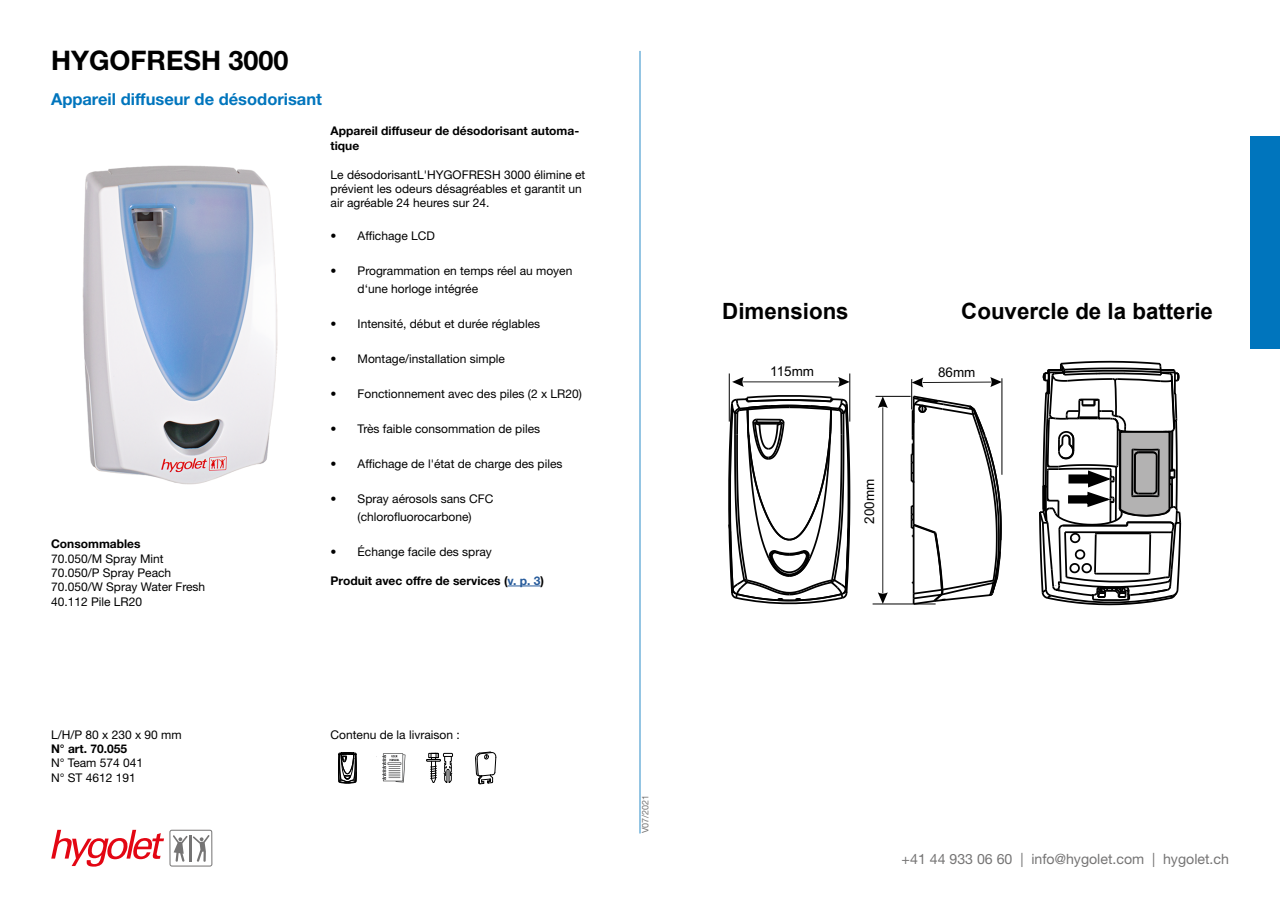
<style>
.page{position:relative;width:1280px;height:910px;background:#fff}
.page>*{position:absolute;margin:0;border:0;box-sizing:border-box;transform-origin:0 0}
.t1{font:700 27px "Helvetica Neue LT Std";color:#000}
.t2{font:700 22.35px "Arial";color:#000}
.t3{font:700 16.5px "Helvetica Neue LT Std";color:#0075bd}
.t4{font:14.1px "Helvetica Neue LT Std";color:#757474}
.t5{font:13.5px "Arial";color:#000}
.t6{font:12.75px "Arial";color:#000}
.t7{font:12px/14.4px "Helvetica Neue LT Std";color:#000}
.t8{font:700 12px/14.4px "Helvetica Neue LT Std";color:#000}
.t9{font:9px "Helvetica Neue LT Std";color:#757474}
.s1{color:#275b9b}
</style>
<div class="page">
<div style="left:1250px;top:136px;width:30px;height:213px;background:#0075bd"></div>
<svg style="left:51px;top:830px;width:161px;height:37px"></svg>
<img style="left:82px;top:165px;width:196px;height:320px">
<hr style="left:508px;top:586px;width:32px;height:1px;background:#275b9b">
<hr style="left:849px;top:373px;width:1px;height:49px;background:#000">
<hr style="left:729px;top:373px;width:1px;height:49px;background:#000">
<svg style="left:728px;top:377px;width:123px;height:228px"></svg>
<svg style="left:878px;top:397px;width:10px;height:206px"></svg>
<svg style="left:912px;top:377px;width:89px;height:10px"></svg>
<hr style="left:875px;top:396px;width:36px;height:1px;background:#000">
<hr style="left:872px;top:603px;width:64px;height:1px;background:#000">
<hr style="left:911px;top:379px;width:1px;height:30px;background:#000">
<hr style="left:1001px;top:378px;width:1px;height:97px;background:#000">
<svg style="left:911px;top:394px;width:91px;height:211px"></svg>
<svg style="left:1039px;top:360px;width:143px;height:246px"></svg>
<svg style="left:426px;top:753px;width:27px;height:30px"></svg>
<svg style="left:382px;top:753px;width:23px;height:29px"></svg>
<svg style="left:475px;top:752px;width:21px;height:32px"></svg>
<svg style="left:338px;top:752px;width:19px;height:31px"></svg>
<h1 class="t1" style="left:51px;top:44px;width:239px">HYGOFRESH 3000</h1>
<h3 class="t3" style="left:51px;top:89px;width:272px">Appareil diffuseur de désodorisant</h3>
<p class="t8" style="left:51px;top:536px;width:91px">Consommables</p>
<p class="t7" style="left:51px;top:551px;width:156px">70.050/M Spray Mint<br>70.050/P Spray Peach<br>70.050/W Spray Water Fresh<br>40.112 Pile LR20</p>
<p class="t8" style="left:331px;top:124px;width:250px">Appareil diffuseur de désodorisant automa&shy;tique</p>
<p class="t7" style="left:331px;top:167px;width:256px">Le désodorisantL'HYGOFRESH 3000 élimine et prévient les odeurs désagréables et garantit un air agréable 24 heures sur 24.</p>
<p class="t7" style="left:331px;top:228px;width:106px">• Affichage LCD</p>
<p class="t7" style="left:358px;top:261px;width:216px;line-height:18px;text-indent:-27px">• Programmation en temps réel au moyen d‘une horloge intégrée</p>
<p class="t7" style="left:331px;top:316px;width:211px">• Intensité, début et durée réglables</p>
<p class="t7" style="left:331px;top:351px;width:176px">• Montage/installation simple</p>
<p class="t7" style="left:331px;top:386px;width:253px">• Fonctionnement avec des piles (2 x LR20)</p>
<p class="t7" style="left:331px;top:421px;width:211px">• Très faible consommation de piles</p>
<p class="t7" style="left:331px;top:456px;width:233px">• Affichage de l'état de charge des piles</p>
<p class="t7" style="left:331px;top:489px;width:164px;line-height:18px;text-align:center">• Spray aérosols sans CFC (chlorofluorocarbone)</p>
<p class="t7" style="left:331px;top:544px;width:163px">• Échange facile des spray</p>
<p class="t8" style="left:331px;top:573px;width:215px">Produit avec offre de services (<span class="s1">v. p. 3</span>)</p>
<p class="t7" style="left:51px;top:727px;width:132px">L/H/P 80 x 230 x 90 mm</p>
<p class="t8" style="left:51px;top:741px;width:78px">N° art. 70.055</p>
<p class="t7" style="left:51px;top:756px;width:94px">N° Team 574 041<br>N° ST 4612 191</p>
<p class="t7" style="left:331px;top:727px;width:131px">Contenu de la livraison :</p>
<p class="t9" style="left:640px;top:833px;width:40px;rotate:-90deg">V07/2021</p>
<h2 class="t2" style="left:722px;top:296px;width:128px">Dimensions</h2>
<h2 class="t2" style="left:961px;top:296px;width:253px">Couvercle de la batterie</h2>
<p class="t5" style="left:770px;top:363px;width:45px">115mm</p>
<p class="t5" style="left:861px;top:524px;width:46px;rotate:-90deg">200mm</p>
<p class="t5" style="left:938px;top:364px;width:39px">86mm</p>
<p class="t4" style="left:902px;top:851px;width:329px">+41 44 933 06 60 | info@hygolet.com | hygolet.ch</p>
<p class="t6" style="left:903px;top:853px;width:317px">2,5 m au-dessus du sol à l'aide des vis fournies. Pour</p>
</div>
